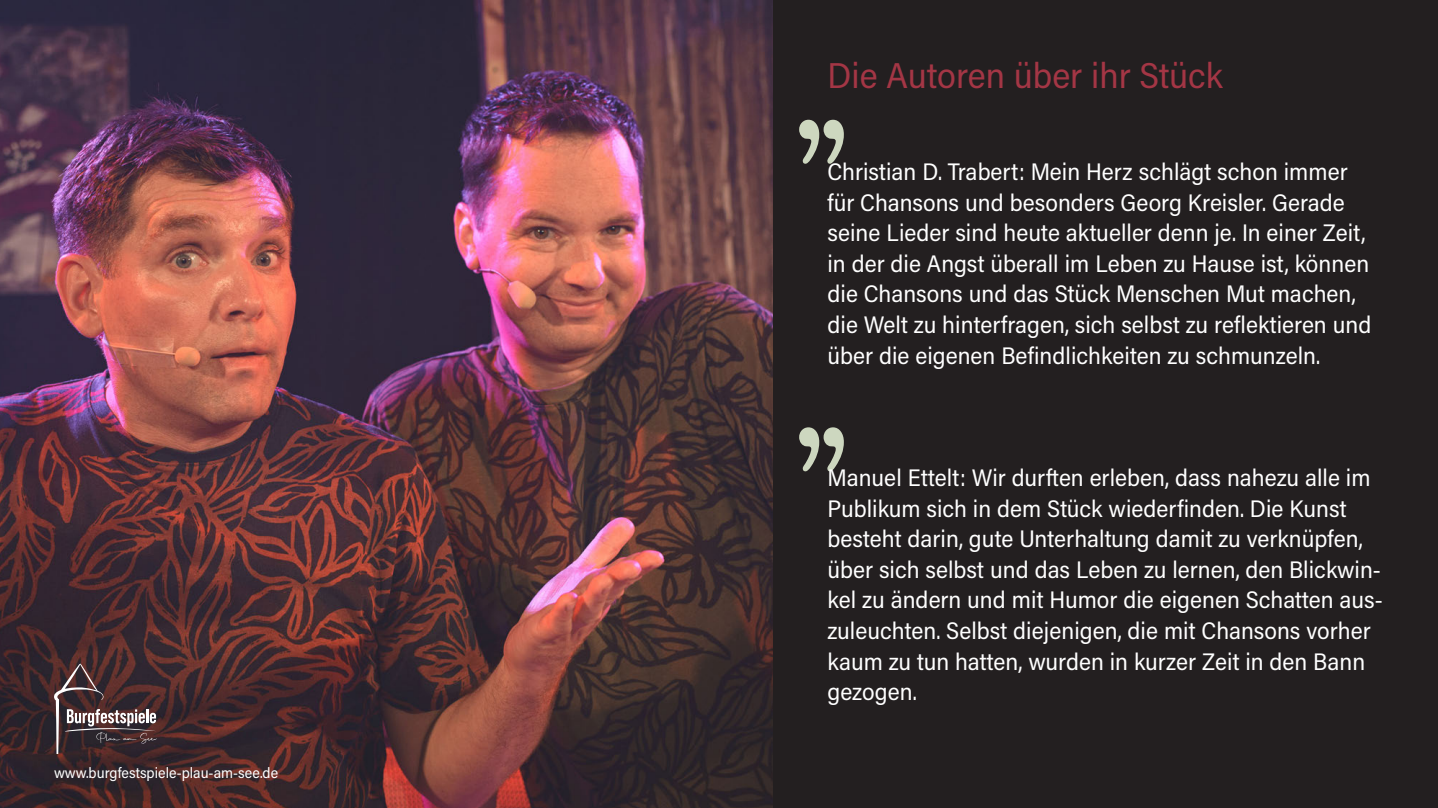
<style>
.page{position:relative;width:1438px;height:808px;background:#fff}
.page>*{position:absolute;margin:0;border:0;box-sizing:border-box;transform-origin:0 0}
.t1{font:150px "American Typewriter";color:#cdd7bf;scale:.9 1}
.t2{font:36px "Acumin Variable Concept";color:#a43645}
.t3{font:24px/30.6px "Acumin Variable Concept";color:#fff}
.t4{font:15px "Acumin Variable Concept";color:#fff}
</style>
<div class="page">
<img style="left:0;top:0;width:773px;height:808px">
<div style="left:773px;top:0;width:664px;height:808px;background:#231f20"></div>
<svg style="left:54px;top:663px;width:103px;height:91px;background:#564144"></svg>
<p class="t4" style="left:54px;top:762px;width:226px">www.burgfestspiele-plau-am-see.de</p>
<p class="t2" style="left:827px;top:51px;width:396px">Die Autoren über ihr Stück</p>
<p class="t1" style="left:792px;top:-28px;width:67px">„</p>
<p class="t3" style="left:827px;top:155px;width:545px">Christian D. Trabert: Mein Herz schlägt schon immer für Chansons und besonders Georg Kreisler. Gerade seine Lieder sind heute aktueller denn je. In einer Zeit, in der die Angst überall im Leben zu Hause ist, können die Chansons und das Stück Menschen Mut machen, die Welt zu hinterfragen, sich selbst zu reflektieren und über die eigenen Befindlichkeiten zu schmunzeln.</p>
<p class="t1" style="left:792px;top:279px;width:67px">„</p>
<p class="t3" style="left:827px;top:461px;width:557px">Manuel Ettelt: Wir durften erleben, dass nahezu alle im Publikum sich in dem Stück wiederfinden. Die Kunst besteht darin, gute Unterhaltung damit zu verknüpfen, über sich selbst und das Leben zu lernen, den Blickwin&shy;kel zu ändern und mit Humor die eigenen Schatten aus&shy;zuleuchten. Selbst diejenigen, die mit Chansons vorher kaum zu tun hatten, wurden in kurzer Zeit in den Bann gezogen.</p>
</div>
